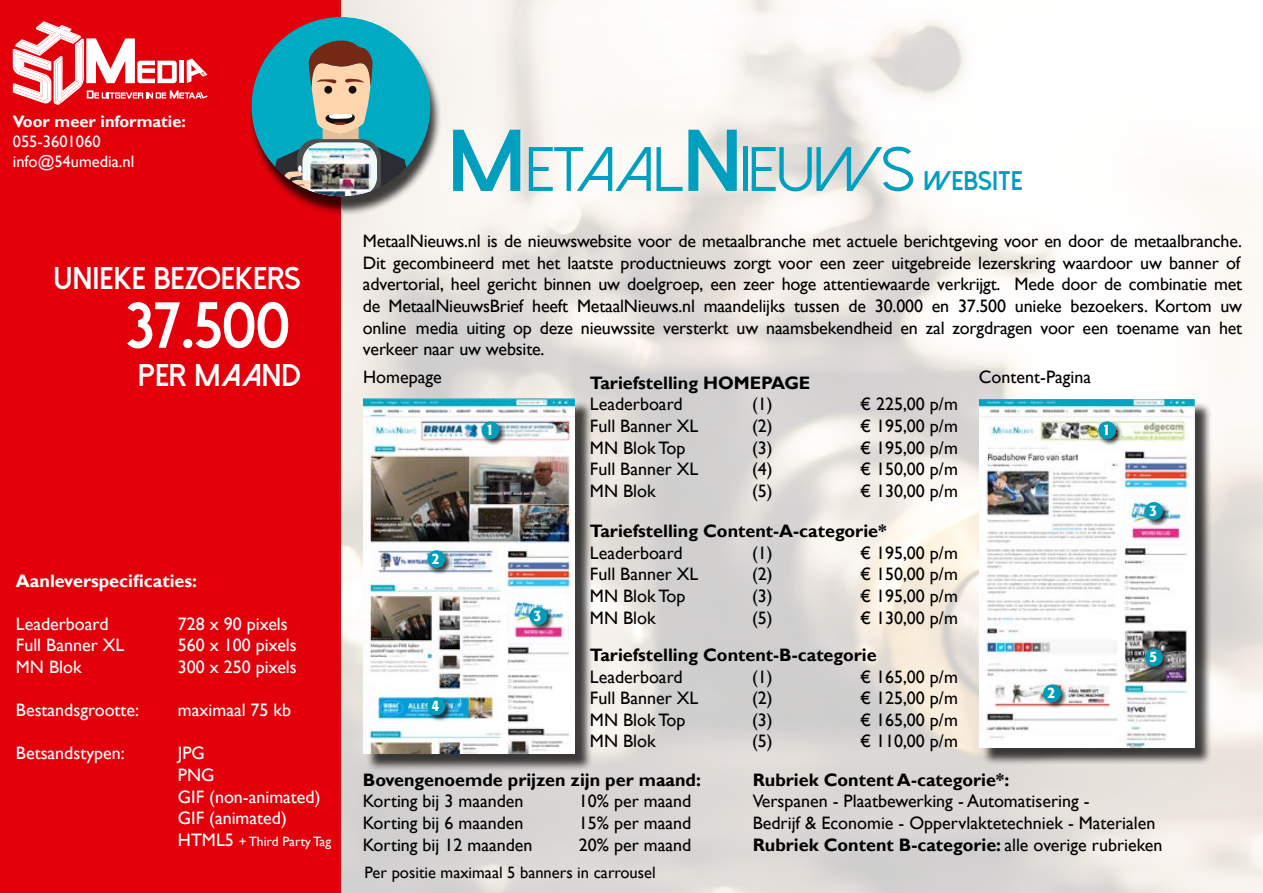
<style>
.page{position:relative;width:1263px;height:893px;background:#fff}
.page>*{position:absolute;margin:0;border:0;box-sizing:border-box;transform-origin:0 0}
.t1{font:800 64.95px "Dolce Vita";color:#fff}
.t2{font:62.55px "Dolce Vita";color:#009ebf;scale:1.07 1}
.t3{font:800 31.5px "Dolce Vita";color:#fff}
.t4{font:800 27px "Dolce Vita";color:#009ebf}
.t5{font:18px/21.6px "Gill Sans";color:#000}
.t6{font:700 18px "Gill Sans";color:#000}
.t7{font:18px/21.6px "Gill Sans";color:#fff}
.t8{font:700 18px "Gill Sans";color:#fff}
.t9{font:16.5px "Gill Sans";color:#000}
.t10{font:16.5px/19.8px "Gill Sans";color:#fff}
.t11{font:700 16.5px "Gill Sans";color:#fff}
.t12{font:500 condensed 15.9px "Formata";color:#fff}
.t13{font:13.5px "Gill Sans";color:#fff}
.s1{font-size:18px}
.s2{font-weight:800;font-size:87.6px}
.s3{font-weight:700}
</style>
<div class="page">
<img style="left:340px;top:0;width:923px;height:893px">
<div style="left:0;top:0;width:340px;height:893px;background:#e3000b"></div>
<div style="left:366px;top:401px;width:227px;height:370px;background:#000;opacity:.75"></div>
<img style="left:363px;top:398px;width:212px;height:356px">
<div style="left:983px;top:402px;width:229px;height:362px;background:#000;opacity:.75"></div>
<img style="left:979px;top:399px;width:216px;height:348px">
<div style="left:248px;top:22px;width:194px;height:193px;background:#000;opacity:.75"></div>
<div style="left:251px;top:17px;width:179px;height:179px;background:#00aac2;border-radius:50%"></div>
<img style="left:275px;top:38px;width:131px;height:158px">
<div style="left:480px;top:421px;width:26px;height:25px;background:#000;opacity:.75"></div>
<div style="left:482px;top:421px;width:17px;height:18px;background:#009dba;border-radius:50%"></div>
<div style="left:426px;top:550px;width:26px;height:24px;background:#000;opacity:.75"></div>
<div style="left:427px;top:550px;width:18px;height:18px;background:#009dba;border-radius:50%"></div>
<div style="left:1144px;top:502px;width:25px;height:24px;background:#000;opacity:.75"></div>
<div style="left:1145px;top:502px;width:18px;height:18px;background:#009dba;border-radius:50%"></div>
<div style="left:1097px;top:421px;width:26px;height:25px;background:#000;opacity:.75"></div>
<div style="left:1098px;top:421px;width:18px;height:18px;background:#009dba;border-radius:50%"></div>
<div style="left:528px;top:607px;width:26px;height:24px;background:#000;opacity:.75"></div>
<div style="left:529px;top:607px;width:18px;height:18px;background:#009dba;border-radius:50%"></div>
<div style="left:1042px;top:684px;width:26px;height:25px;background:#000;opacity:.75"></div>
<div style="left:1043px;top:684px;width:18px;height:18px;background:#009dba;border-radius:50%"></div>
<div style="left:426px;top:697px;width:26px;height:25px;background:#000;opacity:.75"></div>
<div style="left:427px;top:697px;width:18px;height:18px;background:#009dba;border-radius:50%"></div>
<div style="left:1144px;top:648px;width:25px;height:25px;background:#000;opacity:.75"></div>
<div style="left:1145px;top:648px;width:18px;height:18px;background:#009dba;border-radius:50%"></div>
<svg style="left:13px;top:21px;width:195px;height:84px"></svg>
<p class="t11" style="left:13px;top:112px;width:175px">Voor meer informatie:</p>
<p class="t10" style="left:13px;top:132px;width:123px">055-3601060 info@54umedia.nl</p>
<h3 class="t3" style="left:53px;top:262px;width:249px">UNIEKE BEZOEKERS</h3>
<h1 class="t1" style="left:126px;top:292px;width:166px">37.500</h1>
<h3 class="t3" style="left:138px;top:359px;width:165px">PER MAAND</h3>
<p class="t8" style="left:16px;top:570px;width:183px">Aanleverspecificaties:</p>
<p class="t7" style="left:16px;top:613px;width:94px">Leaderboard</p>
<p class="t7" style="left:178px;top:613px;width:111px">728 x 90 pixels</p>
<p class="t7" style="left:16px;top:635px;width:110px">Full Banner XL</p>
<p class="t7" style="left:178px;top:635px;width:120px">560 x 100 pixels</p>
<p class="t7" style="left:16px;top:656px;width:67px">MN Blok</p>
<p class="t7" style="left:178px;top:656px;width:120px">300 x 250 pixels</p>
<p class="t7" style="left:16px;top:700px;width:125px">Bestandsgrootte:</p>
<p class="t7" style="left:178px;top:700px;width:115px">maximaal 75 kb</p>
<p class="t7" style="left:16px;top:743px;width:110px">Betsandstypen:</p>
<p class="t7" style="left:178px;top:743px;width:144px">JPG<br>PNG<br>GIF (non-animated)<br>GIF (animated)</p>
<p class="t13" style="left:178px;top:833px;width:155px"><span class="s1">HTML5</span> + Third Party Tag</p>
<h2 class="t2" style="left:447px;top:138px;width:438px"><span class="s2">M</span>ETAAL<span class="s2">N</span>IEUWS</h2>
<h3 class="t4" style="left:923px;top:167px;width:101px">WEBSITE</h3>
<p class="t5" style="left:363px;top:231px;width:881px;text-align:justify">MetaalNieuws.nl is de nieuwswebsite voor de metaalbranche met actuele berichtgeving voor en door de metaalbranche.<br>Dit gecombineerd met het laatste productnieuws zorgt voor een zeer uitgebreide lezerskring waardoor uw banner of advertorial, heel gericht binnen uw doelgroep, een zeer hoge attentiewaarde verkrijgt. Mede door de combinatie met de MetaalNieuwsBrief heeft MetaalNieuws.nl maandelijks tussen de 30.000 en 37.500 unieke bezoekers. Kortom uw online media uiting op deze nieuwssite versterkt uw naamsbekendheid en zal zorgdragen voor een toename van het verkeer naar uw website.</p>
<p class="t6" style="left:590px;top:372px;width:222px">Tariefstelling HOMEPAGE</p>
<p class="t5" style="left:590px;top:394px;width:94px">Leaderboard</p>
<p class="t5" style="left:752px;top:394px;width:22px">(1)</p>
<p class="t5" style="left:860px;top:394px;width:99px">€ 225,00 p/m</p>
<p class="t5" style="left:590px;top:415px;width:110px">Full Banner XL</p>
<p class="t5" style="left:752px;top:415px;width:22px">(2)</p>
<p class="t5" style="left:860px;top:415px;width:99px">€ 195,00 p/m</p>
<p class="t5" style="left:590px;top:437px;width:97px">MN Blok Top</p>
<p class="t5" style="left:752px;top:437px;width:22px">(3)</p>
<p class="t5" style="left:860px;top:437px;width:99px">€ 195,00 p/m</p>
<p class="t5" style="left:590px;top:459px;width:110px">Full Banner XL</p>
<p class="t5" style="left:752px;top:459px;width:22px">(4)</p>
<p class="t5" style="left:860px;top:459px;width:99px">€ 150,00 p/m</p>
<p class="t5" style="left:590px;top:480px;width:67px">MN Blok</p>
<p class="t5" style="left:752px;top:480px;width:22px">(5)</p>
<p class="t5" style="left:860px;top:480px;width:99px">€ 130,00 p/m</p>
<p class="t6" style="left:590px;top:520px;width:298px">Tariefstelling Content-A-categorie*</p>
<p class="t5" style="left:590px;top:542px;width:94px">Leaderboard</p>
<p class="t5" style="left:752px;top:542px;width:22px">(1)</p>
<p class="t5" style="left:860px;top:542px;width:99px">€ 195,00 p/m</p>
<p class="t5" style="left:590px;top:564px;width:110px">Full Banner XL</p>
<p class="t5" style="left:752px;top:564px;width:22px">(2)</p>
<p class="t5" style="left:860px;top:564px;width:99px">€ 150,00 p/m</p>
<p class="t5" style="left:590px;top:585px;width:97px">MN Blok Top</p>
<p class="t5" style="left:752px;top:585px;width:22px">(3)</p>
<p class="t5" style="left:860px;top:585px;width:99px">€ 195,00 p/m</p>
<p class="t5" style="left:590px;top:607px;width:67px">MN Blok</p>
<p class="t5" style="left:752px;top:607px;width:22px">(5)</p>
<p class="t5" style="left:860px;top:607px;width:99px">€ 130,00 p/m</p>
<p class="t6" style="left:590px;top:644px;width:288px">Tariefstelling Content-B-categorie</p>
<p class="t5" style="left:590px;top:666px;width:94px">Leaderboard</p>
<p class="t5" style="left:752px;top:666px;width:22px">(1)</p>
<p class="t5" style="left:860px;top:666px;width:99px">€ 165,00 p/m</p>
<p class="t5" style="left:590px;top:688px;width:110px">Full Banner XL</p>
<p class="t5" style="left:752px;top:688px;width:22px">(2)</p>
<p class="t5" style="left:860px;top:688px;width:99px">€ 125,00 p/m</p>
<p class="t5" style="left:590px;top:709px;width:97px">MN Blok Top</p>
<p class="t5" style="left:752px;top:709px;width:22px">(3)</p>
<p class="t5" style="left:860px;top:709px;width:99px">€ 165,00 p/m</p>
<p class="t5" style="left:590px;top:731px;width:67px">MN Blok</p>
<p class="t5" style="left:752px;top:731px;width:22px">(5)</p>
<p class="t5" style="left:860px;top:731px;width:99px">€ 110,00 p/m</p>
<p class="t5" style="left:363px;top:367px;width:80px">Homepage</p>
<p class="t5" style="left:979px;top:367px;width:114px">Content-Pagina</p>
<p class="t12" style="left:486px;top:420px;width:9px">1</p>
<p class="t12" style="left:1103px;top:420px;width:9px">1</p>
<p class="t12" style="left:1149px;top:501px;width:9px">3</p>
<p class="t12" style="left:432px;top:549px;width:9px">2</p>
<p class="t12" style="left:534px;top:606px;width:9px">3</p>
<p class="t12" style="left:1149px;top:647px;width:9px">5</p>
<p class="t12" style="left:1048px;top:683px;width:9px">2</p>
<p class="t12" style="left:432px;top:696px;width:9px">4</p>
<p class="t6" style="left:363px;top:769px;width:340px">Bovengenoemde prijzen zijn per maand:</p>
<p class="t5" style="left:363px;top:791px;width:162px">Korting bij 3 maanden</p>
<p class="t5" style="left:579px;top:791px;width:114px">10% per maand</p>
<p class="t5" style="left:363px;top:812px;width:162px">Korting bij 6 maanden</p>
<p class="t5" style="left:579px;top:812px;width:114px">15% per maand</p>
<p class="t5" style="left:363px;top:834px;width:171px">Korting bij 12 maanden</p>
<p class="t5" style="left:579px;top:834px;width:114px">20% per maand</p>
<p class="t9" style="left:365px;top:863px;width:293px">Per positie maximaal 5 banners in carrousel</p>
<p class="t6" style="left:753px;top:769px;width:258px">Rubriek Content A-categorie*:</p>
<p class="t5" style="left:753px;top:791px;width:411px">Verspanen - Plaatbewerking - Automatisering -<br>Bedrijf &amp; Economie - Oppervlaktetechniek - Materialen<br><span class="s3">Rubriek Content B-categorie:</span> alle overige rubrieken</p>
</div>
